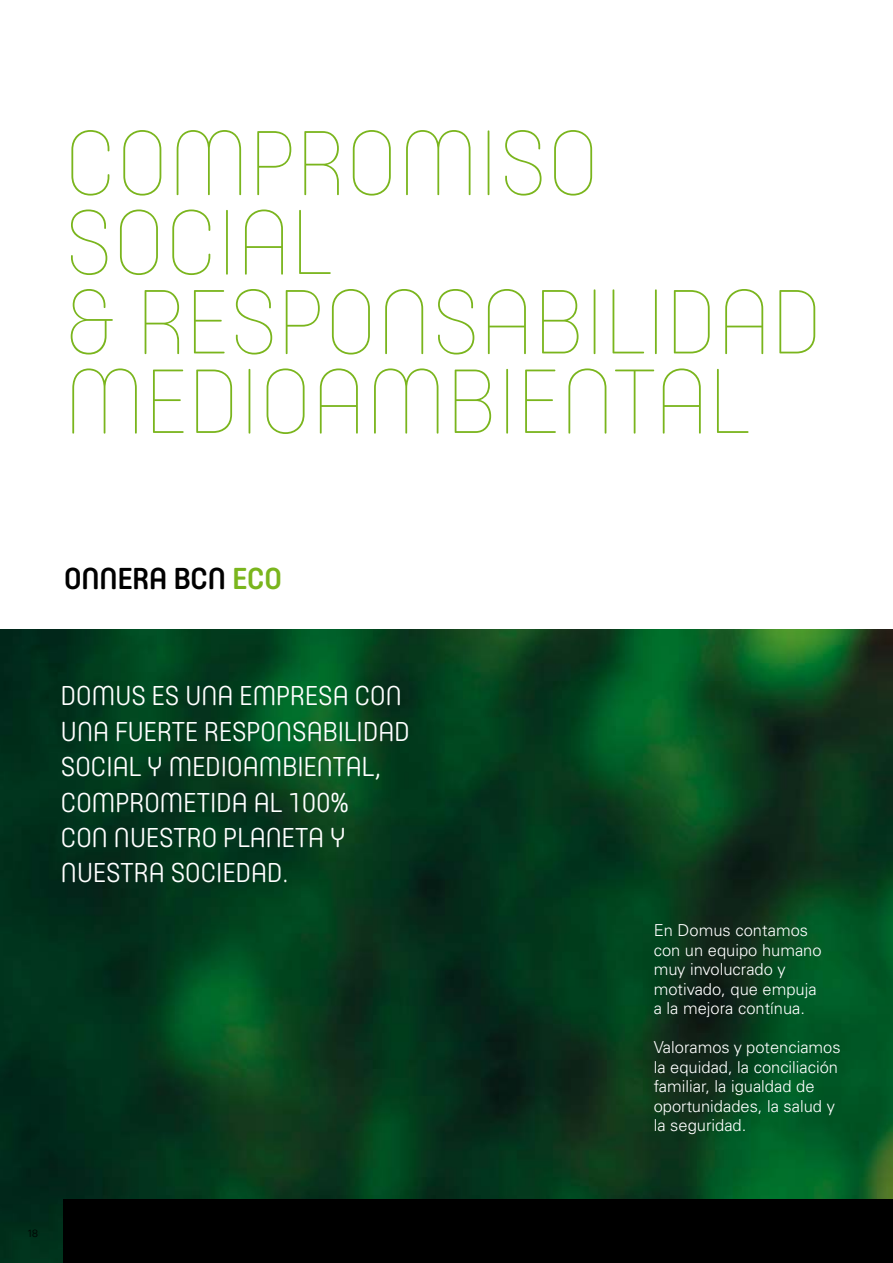
<style>
.page{position:relative;width:893px;height:1263px;background:#fff}
.page>*{position:absolute;margin:0;border:0;box-sizing:border-box;transform-origin:0 0}
.t1{font:100 90px/79.5px "Core Mellow";letter-spacing:-.01em;color:#7ab51d}
.t2{font:500 30px "Core Mellow";letter-spacing:-.025em;color:#000}
.t3{font:300 27px/35.4px "Core Mellow";letter-spacing:-.02em;color:#fff}
.t4{font:300 16.5px/19.5px "Univers LT Std";color:#fff}
.t5{font:300 10.5px "Univers LT Std";color:#000}
.s1{color:#7ab51d}
</style>
<div class="page">
<img style="left:0;top:629px;width:893px;height:634px">
<div style="left:64px;top:1199px;width:829px;height:64px;background:#000"></div>
<h1 class="t1" style="left:64px;top:119px;width:761px">COMPROMISO<br>SOCIAL<br>&amp; RESPONSABILIDAD<br>MEDIOAMBIENTAL</h1>
<h2 class="t2" style="left:64px;top:555px;width:220px">ONNERA BCN <span class="s1">ECO</span></h2>
<h3 class="t3" style="left:61px;top:677px;width:351px">DOMUS ES UNA EMPRESA CON<br>UNA FUERTE RESPONSABILIDAD<br>SOCIAL Y MEDIOAMBIENTAL,<br>COMPROMETIDA AL 100%<br>CON NUESTRO PLANETA Y<br>NUESTRA SOCIEDAD.</h3>
<p class="t5" style="left:27px;top:1227px;width:13px">18</p>
<p class="t4" style="left:654px;top:920px;width:169px">En Domus contamos con un equipo humano muy involucrado y motivado, que empuja a la mejora contínua.</p>
<p class="t4" style="left:654px;top:1037px;width:188px">Valoramos y potenciamos la equidad, la conciliación familiar, la igualdad de oportunidades, la salud y la seguridad.</p>
</div>
